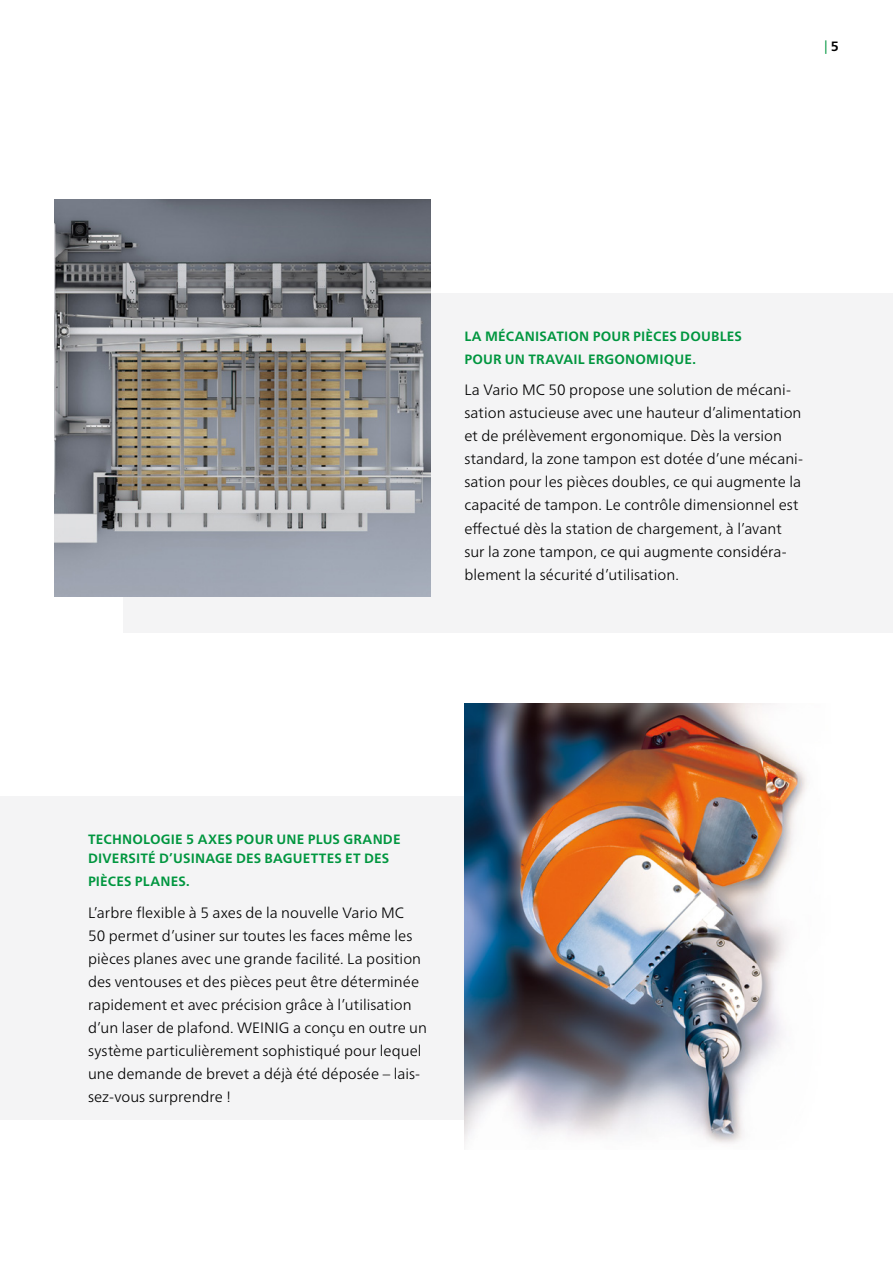
<style>
.page{position:relative;width:893px;height:1263px;background:#fff}
.page>*{position:absolute;margin:0;border:0;box-sizing:border-box;transform-origin:0 0}
.t1{font:300 15px/23.1px "Frutiger Neue LT Pro";letter-spacing:.005em;color:#000}
.t2{font:700 13.5px/23.1px "Frutiger Neue LT Pro";letter-spacing:.015em;color:#00963f}
.t3{font:13.5px "Frutiger Neue LT Pro";color:#00963f}
.s1{font-weight:700;color:#000}
</style>
<div class="page">
<div style="left:123px;top:293px;width:770px;height:340px;background:#f4f4f5"></div>
<div style="left:0;top:796px;width:641px;height:323px;background:#f4f4f5"></div>
<img style="left:54px;top:199px;width:377px;height:397px">
<img style="left:464px;top:704px;width:343px;height:441px">
<p class="t3" style="left:824px;top:38px;width:16px">| <span class="s1">5</span></p>
<p class="t2" style="left:464px;top:324px;width:279px">LA MÉCANISATION POUR PIÈCES DOUBLES<br>POUR UN TRAVAIL ERGONOMIQUE.</p>
<p class="t1" style="left:464px;top:378px;width:340px">La Vario MC 50 propose une solution de mécani&shy;sation astucieuse avec une hauteur d’alimentation et de prélèvement ergonomique. Dès la version standard, la zone tampon est dotée d’une mécani&shy;sation pour les pièces doubles, ce qui augmente la capacité de tampon. Le contrôle dimensionnel est effectué dès la station de chargement, à l’avant sur la zone tampon, ce qui augmente considéra&shy;blement la sécurité d’utilisation.</p>
<p class="t2" style="left:88px;top:829px;width:314px;line-height:19.5px">TECHNOLOGIE 5 AXES POUR UNE PLUS GRANDE<br>DIVERSITÉ D’USINAGE DES BAGUETTES ET DES</p>
<p class="t2" style="left:88px;top:870px;width:103px">PIÈCES PLANES.</p>
<p class="t1" style="left:88px;top:901px;width:340px">L’arbre flexible à 5 axes de la nouvelle Vario MC<br>50 permet d’usiner sur toutes les faces même les pièces planes avec une grande facilité. La position des ventouses et des pièces peut être déterminée rapidement et avec précision grâce à l’utilisation d’un laser de plafond. WEINIG a conçu en outre un système particulièrement sophistiqué pour lequel une demande de brevet a déjà été déposée – lais&shy;sez-vous surprendre !</p>
</div>
